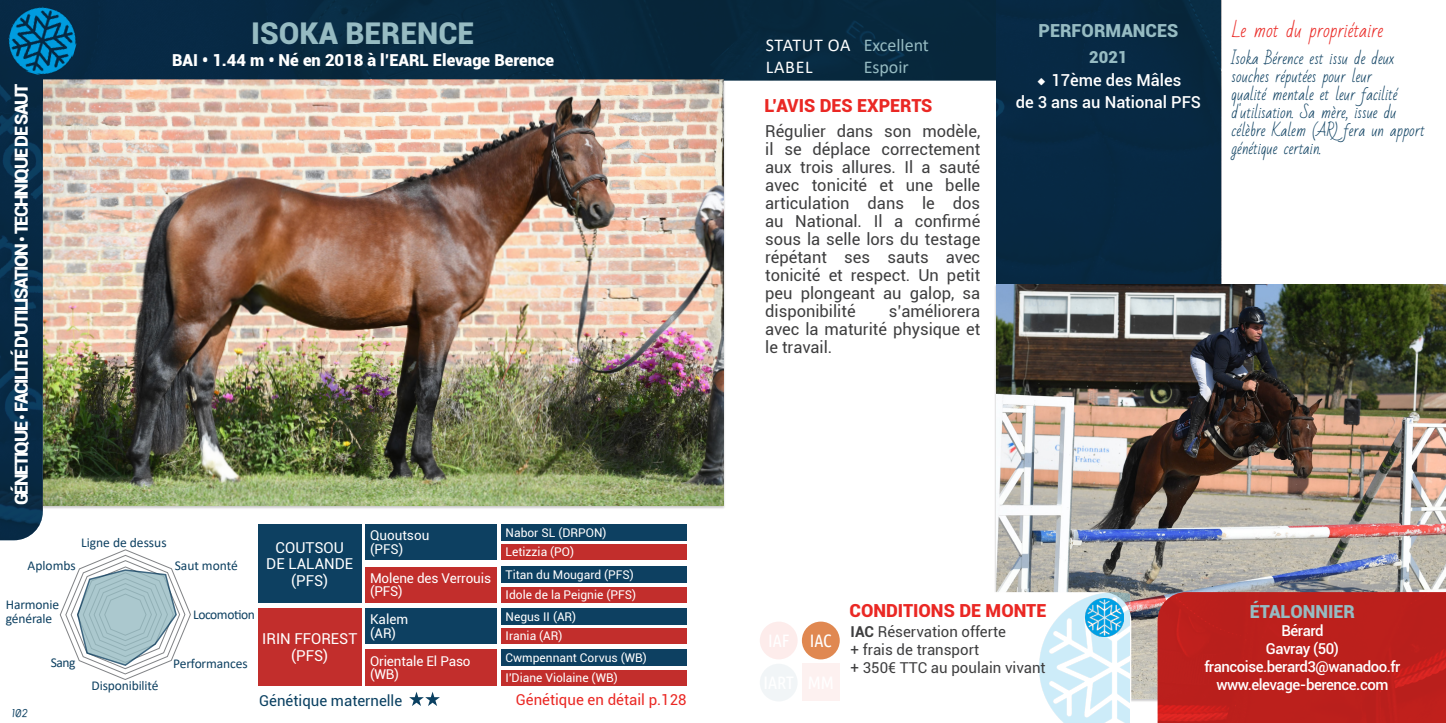
<style>
.page{position:relative;width:1446px;height:723px;background:#fff}
.page>*{position:absolute;margin:0;border:0;box-sizing:border-box;transform-origin:0 0}
.t1{font:900 30px "Roboto";color:#96bbc2}
.t2{font:900 18px "Roboto";letter-spacing:-.08em;color:#fff}
.t3{font:900 18px "Roboto";color:#ea2824}
.t4{font:900 18px "Roboto";color:#96bbc2}
.t5{font:18px "Bad Script";color:#ea2824}
.t6{font:18px "Calibri";color:#96bbc2}
.t7{font:18px "Calibri";letter-spacing:.04em;color:#fff}
.t8{font:18px "Ubuntu Condensed";color:#fff}
.t9{font:16.5px/18px "Roboto";color:#3e3e3f;text-align:justify}
.t10{font:900 16.5px "Roboto";color:#fff}
.t11{font:500 16.5px "Roboto";color:#fff}
.t12{font:900 16.5px "Roboto";color:#96bbc2}
.t13{font:15px/18px "Bad Script";color:#0d4061}
.t14{font:500 15px "Roboto";letter-spacing:-.03em;color:#fff}
.t15{font:15px "Roboto";color:#3e3e3f}
.t16{font:15px/16.5px "Roboto";color:#fff;text-align:center}
.t17{font:15px "Roboto";color:#ea2824}
.t18{font:15px "Roboto";color:#0a4061}
.t19{font:13.5px/13.5px "Calibri";letter-spacing:-.01em;color:#0d4061}
.t20{font:13.5px/13.5px "Roboto";letter-spacing:-.01em;color:#fff}
.t21{font:13.5px "Calibri";letter-spacing:-.03em;color:#0d4061}
.t22{font:12px "Roboto";color:#fff}
.t23{font:italic 12px "Arvin";color:#0d4061}
.s1{font-size:15px}
.s2{font-family:"Bungee";font-weight:400;font-size:12px}
.s3{font-weight:700}
</style>
<div class="page">
<div style="left:501px;top:608px;width:186px;height:16px;background:#0d4061"></div>
<div style="left:501px;top:628px;width:186px;height:16px;background:#c22e2c"></div>
<div style="left:258px;top:524px;width:103px;height:78px;background:#0d4061"></div>
<div style="left:366px;top:524px;width:131px;height:36px;background:#0d4061"></div>
<div style="left:366px;top:608px;width:131px;height:36px;background:#0d4061"></div>
<div style="left:501px;top:524px;width:186px;height:17px;background:#0d4061"></div>
<div style="left:501px;top:567px;width:186px;height:16px;background:#0d4061"></div>
<div style="left:501px;top:649px;width:186px;height:17px;background:#0d4061"></div>
<div style="left:258px;top:608px;width:103px;height:77px;background:#c22e2c"></div>
<div style="left:366px;top:567px;width:131px;height:35px;background:#c22e2c"></div>
<div style="left:366px;top:649px;width:131px;height:36px;background:#c22e2c"></div>
<div style="left:501px;top:544px;width:186px;height:16px;background:#c22e2c"></div>
<div style="left:501px;top:587px;width:186px;height:15px;background:#c22e2c"></div>
<div style="left:501px;top:670px;width:186px;height:15px;background:#c22e2c"></div>
<img style="left:0;top:0;width:996px;height:540px">
<svg style="left:60px;top:549px;width:131px;height:131px"></svg>
<svg style="left:409px;top:692px;width:31px;height:14px"></svg>
<img style="left:1px;top:0;width:83px;height:83px">
<svg style="left:765px;top:33px;width:457px;height:195px"></svg>
<svg style="left:814px;top:256px;width:162px;height:223px"></svg>
<svg style="left:891px;top:471px;width:103px;height:69px"></svg>
<svg style="left:954px;top:173px;width:268px;height:256px"></svg>
<div style="left:996px;top:0;width:225px;height:284px;background:#072843"></div>
<img style="left:996px;top:284px;width:450px;height:414px">
<div style="left:1157px;top:592px;width:289px;height:131px;background:#bb201c"></div>
<svg style="left:760px;top:592px;width:371px;height:109px"></svg>
<div style="left:760px;top:621px;width:37px;height:38px;background:#fdeceb;border-radius:50%"></div>
<div style="left:760px;top:664px;width:37px;height:37px;background:#f1f5f7;border-radius:50%"></div>
<div style="left:802px;top:664px;width:38px;height:37px;background:#fdf1f0"></div>
<div style="left:802px;top:621px;width:38px;height:38px;background:#e08851;border-radius:50%"></div>
<img style="left:1039px;top:592px;width:91px;height:131px">
<img style="left:1085px;top:599px;width:38px;height:38px">
<p class="t1" style="left:251px;top:12px;width:224px">ISOKA BERENCE</p>
<p class="t2" style="left:9px;top:505px;width:423px;rotate:-90deg">GÉNETIQUE <span class="s1">•</span> FACILITÉ D'UTILISATION <span class="s1">•</span> TECHNIQUE DE SAUT</p>
<p class="t10" style="left:172px;top:49px;width:384px">BAI • 1.44 m • Né en 2018 à l’EARL Elevage Berence</p>
<p class="t20" style="left:370px;top:528px;width:61px">Quoutsou</p>
<p class="t20" style="left:370px;top:542px;width:35px">(PFS)</p>
<p class="t19" style="left:81px;top:536px;width:87px">Ligne de dessus</p>
<p class="t16" style="left:276px;top:538px;width:70px">COUTSOU</p>
<p class="t16" style="left:266px;top:555px;width:88px">DE LALANDE</p>
<p class="t16" style="left:291px;top:571px;width:38px">(PFS)</p>
<p class="t19" style="left:175px;top:558px;width:65px">Saut monté</p>
<p class="t19" style="left:28px;top:559px;width:50px">Aplombs</p>
<p class="t20" style="left:370px;top:571px;width:123px">Molene des Verrouis (PFS)</p>
<p class="t19" style="left:6px;top:598px;width:55px">Harmonie générale</p>
<p class="t21" style="left:193px;top:605px;width:63px">Locomotion</p>
<p class="t19" style="left:173px;top:656px;width:76px">Performances</p>
<p class="t20" style="left:370px;top:612px;width:40px">Kalem</p>
<p class="t20" style="left:370px;top:626px;width:28px">(AR)</p>
<p class="t16" style="left:262px;top:630px;width:97px">IRIN FFOREST (PFS)</p>
<p class="t20" style="left:370px;top:653px;width:102px">Orientale El Paso (WB)</p>
<p class="t19" style="left:51px;top:656px;width:26px">Sang</p>
<p class="t19" style="left:92px;top:678px;width:68px">Disponibilité</p>
<p class="t18" style="left:259px;top:690px;width:145px">Génétique maternelle</p>
<p class="t23" style="left:12px;top:705px;width:18px">102</p>
<p class="t22" style="left:506px;top:524px;width:102px">Nabor SL (DRPON)</p>
<p class="t22" style="left:506px;top:567px;width:130px">Titan du Mougard (PFS)</p>
<p class="t22" style="left:506px;top:544px;width:70px">Letizzia (PO)</p>
<p class="t22" style="left:506px;top:586px;width:132px">Idole de la Peignie (PFS)</p>
<p class="t22" style="left:506px;top:608px;width:72px">Negus II (AR)</p>
<p class="t22" style="left:506px;top:628px;width:58px">Irania (AR)</p>
<p class="t22" style="left:506px;top:649px;width:143px">Cwmpennant Corvus (WB)</p>
<p class="t22" style="left:506px;top:669px;width:114px">I'Diane Violaine (WB)</p>
<p class="t17" style="left:516px;top:689px;width:172px">Génétique en détail p.128</p>
<p class="t7" style="left:766px;top:33px;width:86px">STATUT OA</p>
<p class="t7" style="left:766px;top:54px;width:48px">LABEL</p>
<p class="t6" style="left:864px;top:33px;width:67px">Excellent</p>
<p class="t6" style="left:864px;top:54px;width:47px">Espoir</p>
<p class="t3" style="left:764px;top:93px;width:170px">L’AVIS DES EXPERTS</p>
<p class="t9" style="left:765px;top:121px;width:217px">Régulier dans son modèle, il se déplace correctement aux trois allures. Il a sauté avec tonicité et une belle articulation dans le dos au National. Il a confirmé sous la selle lors du testage répétant ses sauts avec tonicité et respect. Un petit peu plongeant au galop, sa disponibilité</p>
<p class="t9" style="left:765px;top:301px;width:217px;text-indent:124px">s’améliorera avec la maturité physique et le travail.</p>
<p class="t4" style="left:1038px;top:18px;width:141px">PERFORMANCES</p>
<p class="t12" style="left:1089px;top:45px;width:40px">2021</p>
<p class="t11" style="left:1035px;top:68px;width:148px"><span class="s2">◆</span> 17ème des Mâles</p>
<p class="t11" style="left:1015px;top:91px;width:187px">de 3 ans au National PFS</p>
<p class="t5" style="left:1232px;top:20px;width:153px">Le mot du propriétaire</p>
<p class="t13" style="left:1231px;top:50px;width:194px">Isoka Bérence est issu de deux souches réputées pour leur<br>qualité mentale et leur facilité d'utilisation. Sa mère, issue du célèbre Kalem (AR) fera un apport génétique certain.</p>
<p class="t8" style="left:810px;top:630px;width:23px">IAC</p>
<p class="t3" style="left:849px;top:598px;width:198px">CONDITIONS DE MONTE</p>
<p class="t15" style="left:850px;top:621px;width:157px"><span class="s3">IAC</span> Réservation offerte</p>
<p class="t15" style="left:850px;top:639px;width:130px">+ frais de transport</p>
<p class="t15" style="left:850px;top:657px;width:197px">+ 350€ TTC au poulain vivant</p>
<p class="t4" style="left:1250px;top:599px;width:107px">ÉTALONNIER</p>
<p class="t14" style="left:1281px;top:620px;width:44px">Bérard</p>
<p class="t14" style="left:1266px;top:638px;width:75px">Gavray (50)</p>
<p class="t14" style="left:1204px;top:656px;width:198px">francoise.berard3@wanadoo.fr</p>
<p class="t14" style="left:1216px;top:674px;width:174px">www.elevage-berence.com</p>
</div>
